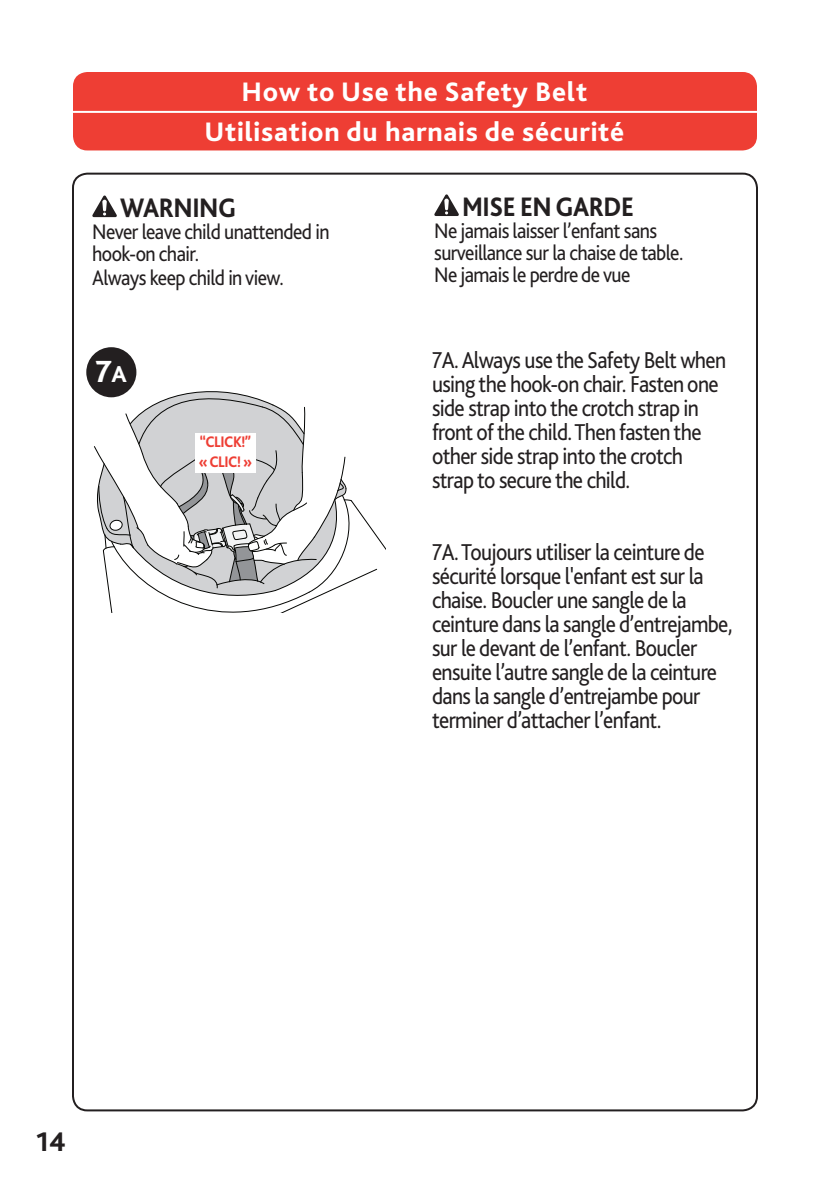
<style>
.page{position:relative;width:828px;height:1188px;background:#fff}
.page>*{position:absolute;margin:0;border:0;box-sizing:border-box;transform-origin:0 0}
.t1{font:800 32px "Bliss 2";color:#fff}
.t2{font:800 28px/40px "Bliss 2";letter-spacing:.025em;color:#fff;text-align:center}
.t3{font:800 28px "Bliss 2";letter-spacing:-.02em;color:#231f20;scale:.9 1}
.t4{font:800 28px "Bliss 2";letter-spacing:-.02em;color:#231f20}
.t5{font:24px/24px "Bliss 2";letter-spacing:-.03em;color:#231f20;scale:.9 1}
.t6{font:22px/22px "Bliss 2";letter-spacing:-.03em;color:#231f20;scale:.9 1}
.t7{font:800 16px/19.2px "Bliss 2";letter-spacing:-.03em;color:#ee3e34;scale:.9 1}
.s1{font-size:24px}
</style>
<div class="page">
<div style="left:73px;top:72px;width:684px;height:78px;background:#ee3e34;border-radius:14px"></div>
<hr style="left:51px;top:111px;width:727px;height:2px;background:#fff">
<svg style="left:94px;top:381px;width:292px;height:231px"></svg>
<svg style="left:92px;top:196px;width:25px;height:21px"></svg>
<svg style="left:434px;top:194px;width:25px;height:22px"></svg>
<div style="left:86px;top:347px;width:50px;height:50px;background:#231f20;border-radius:50%"></div>
<div style="left:195px;top:433px;width:60px;height:40px;background:#fff"></div>
<p class="t2" style="left:205px;top:71px;width:421px">How to Use the Safety Belt<br>Utilisation du harnais de sécurité</p>
<p class="t3" style="left:120px;top:190px;width:130px">WARNING</p>
<p class="t6" style="left:92px;top:220px;width:265px">Never leave child unattended in hook-on chair.</p>
<p class="t6" style="left:92px;top:266px;width:214px">Always keep child in view.</p>
<h1 class="t1" style="left:95px;top:351px;width:33px">7<span class="s1">A</span></h1>
<p class="t7" style="left:199px;top:432px;width:61px">“CLICK!” « CLIC! »</p>
<p class="t3" style="left:462px;top:189px;width:192px">MISE EN GARDE</p>
<p class="t6" style="left:434px;top:219px;width:278px">Ne jamais laisser l’enfant sans surveillance sur la chaise de table.<br>Ne jamais le perdre de vue</p>
<p class="t5" style="left:432px;top:348px;width:329px">7A. Always use the Safety Belt when using the hook-on chair. Fasten one side strap into the crotch strap in front of the child. Then fasten the other side strap into the crotch strap to secure the child.</p>
<p class="t5" style="left:432px;top:540px;width:336px">7A. Toujours utiliser la ceinture de sécurité lorsque l'enfant est sur la chaise. Boucler une sangle de la ceinture dans la sangle d’entrejambe, sur le devant de l’enfant. Boucler ensuite l’autre sangle de la ceinture dans la sangle d’entrejambe pour terminer d’attacher l’enfant.</p>
<p class="t4" style="left:36px;top:1124px;width:31px">14</p>
</div>
